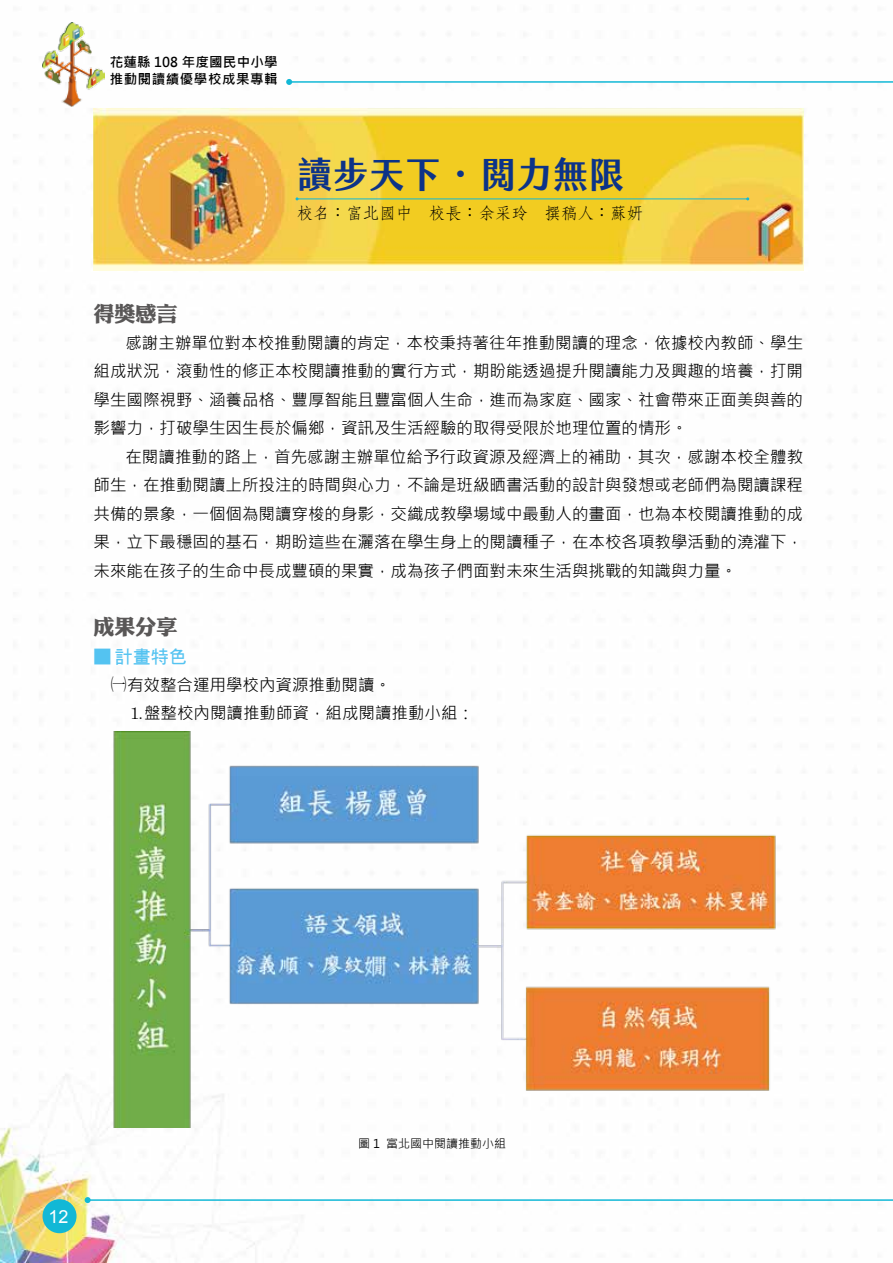
<style>
.page{position:relative;width:893px;height:1263px;background:#fff}
.page>*{position:absolute;margin:0;border:0;box-sizing:border-box;transform-origin:0 0}
.t1{font:36px "jf jinxuan fresh 2.2 bold";color:#0c3388}
.t2{font:21px "DF Li King Hei XB WIN BF";color:#595757}
.t3{font:18px "DF Hei Bd HK BF";color:#54c3f1}
.t4{font:18px "Arial";color:#fff}
.t5{font:16.5px/28.5px "Microsoft Jheng Hei";color:#000;text-align:justify}
.t6{font:16.5px "DF Fang Song W4 HKP BF";color:#000}
.t7{font:700 13.5px/16.2px "Microsoft Jheng Hei";letter-spacing:.04em;color:#000}
.t8{font:12px "Microsoft Jheng Hei";color:#000}
.s1{font-family:"DF Hei Bd HKP BF"}
.s2{font-family:"MS Mincho"}
</style>
<div class="page">
<img style="left:0;top:22px;width:804px;height:1241px">
<div style="left:43px;top:1199px;width:34px;height:34px;background:#12b8d6;border-radius:50%"></div>
<hr style="left:289px;top:81px;width:604px;height:2px;background:#12b8d6">
<svg style="left:286px;top:79px;width:6px;height:6px"></svg>
<hr style="left:88px;top:1199px;width:805px;height:2px;background:#12b8d6">
<svg style="left:85px;top:1197px;width:6px;height:6px"></svg>
<img style="left:43px;top:23px;width:61px;height:83px">
<img style="left:94px;top:109px;width:709px;height:162px">
<hr style="left:297px;top:199px;width:451px;height:1px;background:#12b8d6">
<img style="left:94px;top:731px;width:709px;height:396px">
<p class="t7" style="left:110px;top:54px;width:169px">花蓮縣 108 年度國民中小學推動閱讀績優學校成果專輯</p>
<h1 class="t1" style="left:297px;top:154px;width:329px">讀步天下 ‧ 閱力無限</h1>
<p class="t6" style="left:297px;top:204px;width:348px">校名：富北國中　校長：余采玲　撰稿人：蘇妍</p>
<p class="t2" style="left:94px;top:303px;width:85px">得獎感言</p>
<p class="t5" style="left:94px;top:329px;width:711px;text-indent:32px">感謝主辦單位對本校推動閱讀的肯定，本校秉持著往年推動閱讀的理念，依據校內教師、學生組成狀況，滾動性的修正本校閱讀推動的實行方式，期盼能透過提升閱讀能力及興趣的培養，打開學生國際視野、涵養品格、豐厚智能且豐富個人生命，進而為家庭、國家、社會帶來正面美與善的影響力，打破學生因生長於偏鄉，資訊及生活經驗的取得受限於地理位置的情形。</p>
<p class="t5" style="left:94px;top:443px;width:711px;text-indent:32px">在閱讀推動的路上，首先感謝主辦單位給予行政資源及經濟上的補助，其次，感謝本校全體教師生，在推動閱讀上所投注的時間與心力，不論是班級晒書活動的設計與發想或老師們為閱讀課程共備的景象，一個個為閱讀穿梭的身影，交織成教學場域中最動人的畫面，也為本校閱讀推動的成果，立下最穩固的基石，期盼這些在灑落在學生身上的閱讀種子，在本校各項教學活動的澆灌下，未來能在孩子的生命中長成豐碩的果實，成為孩子們面對未來生活與挑戰的知識與力量。</p>
<p class="t2" style="left:94px;top:616px;width:85px">成果分享</p>
<p class="t3" style="left:94px;top:647px;width:95px"><span class="s1">■</span> 計畫特色</p>
<p class="t5" style="left:128px;top:670px;width:348px;text-indent:-17px"><span class="s2">㈠</span>有效整合運用學校內資源推動閱讀。<br><span class="s2">⒈</span>盤整校內閱讀推動師資，組成閱讀推動小組：</p>
<p class="t4" style="left:48px;top:1204px;width:22px">12</p>
<p class="t8" style="left:358px;top:1136px;width:149px">圖 1 富北國中閱讀推動小組</p>
</div>
